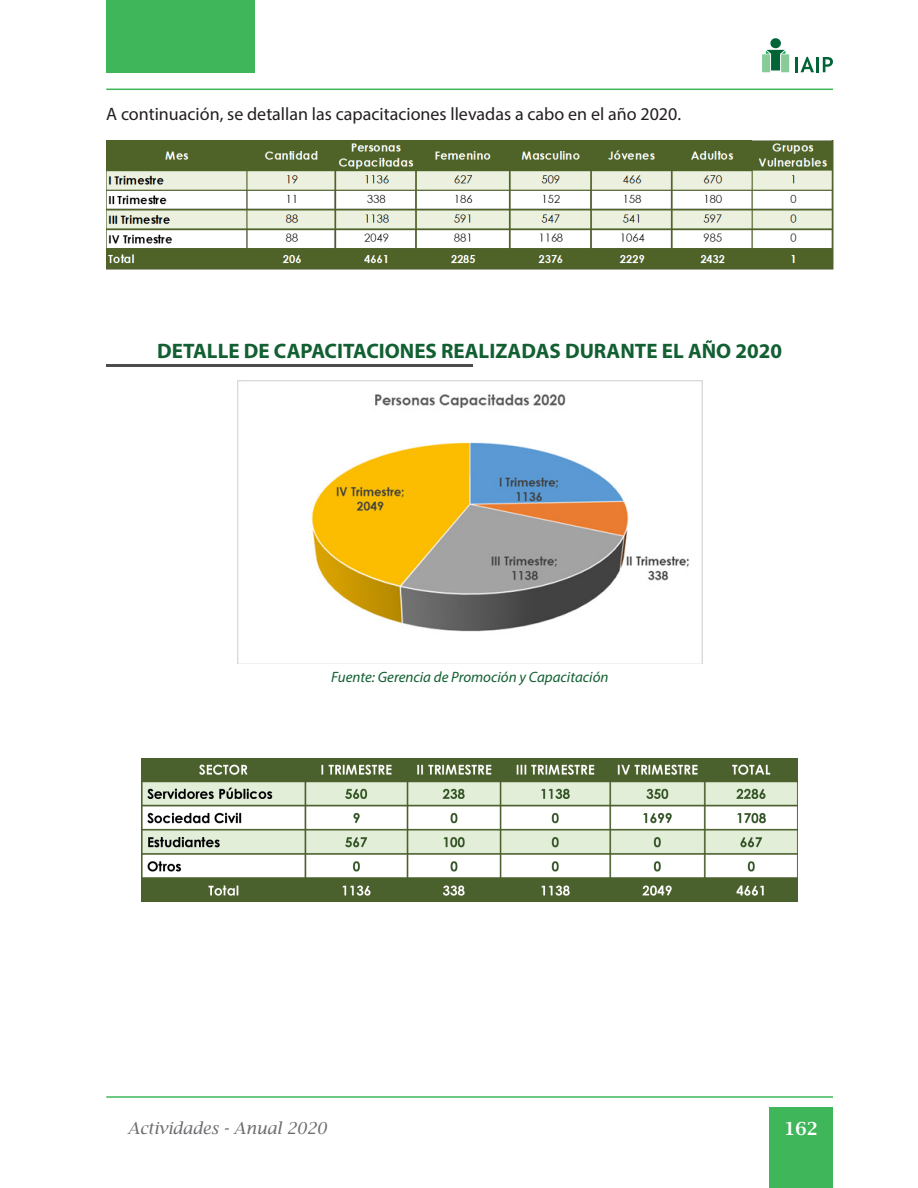
<style>
.page{position:relative;width:918px;height:1188px;background:#fff}
.page>*{position:absolute;margin:0;border:0;box-sizing:border-box;transform-origin:0 0}
.t1{font:700 21px "Myriad Pro";color:#125f32}
.t2{font:18px "Myriad Pro";color:#231f20}
.t3{font:600 18px "Lucida Bright";color:#fff}
.t4{font:italic 16.5px "Lucida Bright";color:#6c6d70}
.t5{font:italic 15px "Myriad Pro";color:#125f32}
</style>
<div class="page">
<div style="left:769px;top:1107px;width:64px;height:81px;background:#3eb659"></div>
<div style="left:106px;top:0;width:149px;height:72px;background:#3eb659"></div>
<hr style="left:106px;top:89px;width:727px;height:1px;background:#3fb659">
<hr style="left:106px;top:1096px;width:727px;height:2px;background:#3fb659">
<svg style="left:823px;top:57px;width:10px;height:15px"></svg>
<svg style="left:796px;top:57px;width:18px;height:15px"></svg>
<hr style="left:816px;top:57px;width:3px;height:15px;background:#006436">
<svg style="left:762px;top:38px;width:27px;height:34px"></svg>
<hr style="left:106px;top:364px;width:366px;height:3px;background:#4b4c4d">
<img style="left:106px;top:140px;width:727px;height:129px">
<img style="left:238px;top:381px;width:465px;height:283px">
<img style="left:141px;top:759px;width:657px;height:142px">
<p class="t2" style="left:106px;top:103px;width:576px">A continuación, se detallan las capacitaciones llevadas a cabo en el año 2020.</p>
<p class="t1" style="left:157px;top:337px;width:626px">DETALLE DE CAPACITACIONES REALIZADAS DURANTE EL AÑO 2020</p>
<p class="t5" style="left:331px;top:668px;width:279px">Fuente: Gerencia de Promoción y Capacitación</p>
<p class="t4" style="left:128px;top:1118px;width:201px">Actividades - Anual 2020</p>
<p class="t3" style="left:784px;top:1119px;width:35px">162</p>
</div>
